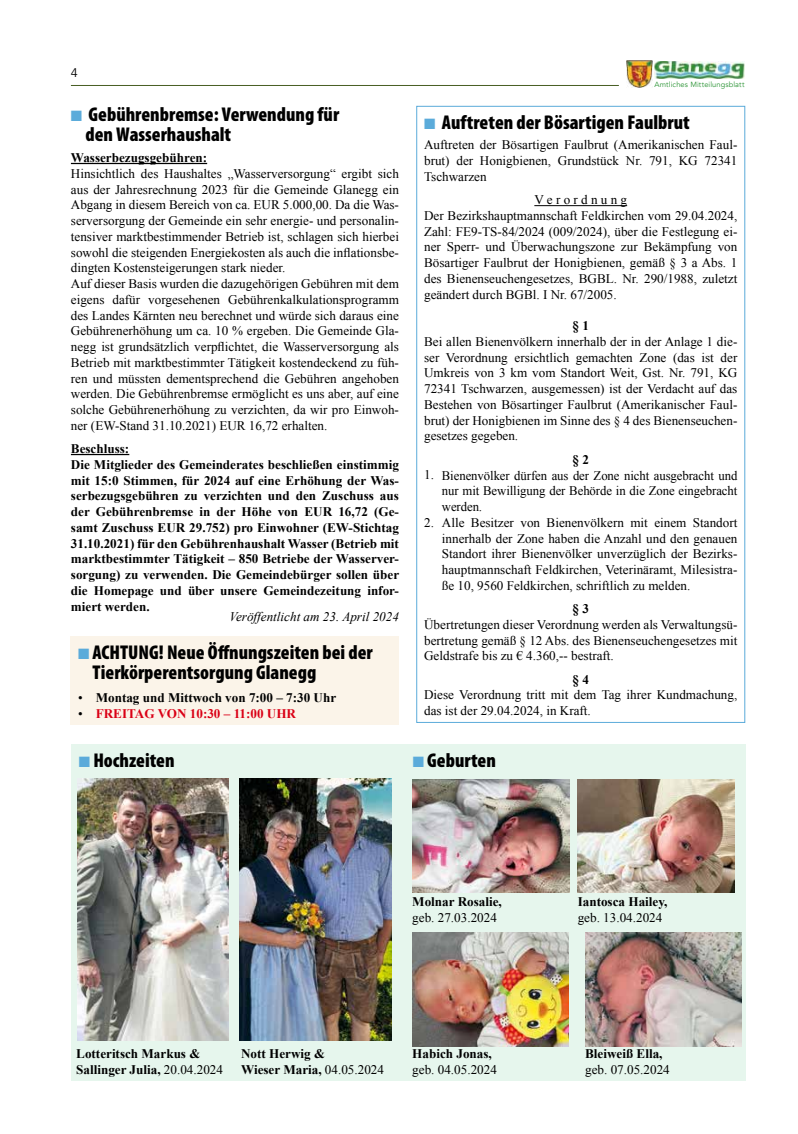
<style>
.page{position:relative;width:798px;height:1134px;background:#fff}
.page>*{position:absolute;margin:0;border:0;box-sizing:border-box;transform-origin:0 0}
.t1{font:900 condensed 20px/20px "Myriad Pro";color:#000}
.t2{font:13.12px/15.8px "Times New Roman";color:#000;text-align:justify}
.t3{font:700 13.12px/15.8px "Times New Roman";color:#000}
.t4{font:italic 13.12px "Times New Roman";color:#000}
.t5{font:700 13.12px "Times New Roman";color:#da0015}
.t6{font:12.5px "Avenir";color:#000}
.t7{font:7.5px "Avenir";letter-spacing:.01em;color:#299333}
.s1{color:#5babda}
.s2{font-weight:400}
.s3{font-weight:400;color:#000}
</style>
<div class="page">
<hr style="left:71px;top:85px;width:547px;height:1px;background:#485e23">
<img style="left:626px;top:61px;width:26px;height:26px">
<img style="left:654px;top:61px;width:90px;height:18px">
<div style="left:71px;top:637px;width:328px;height:88px;background:#fbf4e9"></div>
<hr style="left:71px;top:163px;width:136px;height:1px;background:#000">
<hr style="left:71px;top:454px;width:58px;height:1px;background:#000">
<hr style="left:534px;top:205px;width:93px;height:1px;background:#000">
<div style="left:71px;top:744px;width:673px;height:337px;background:#e6f6ed"></div>
<img style="left:77px;top:778px;width:152px;height:262px">
<img style="left:240px;top:778px;width:152px;height:262px">
<img style="left:585px;top:932px;width:156px;height:114px">
<img style="left:412px;top:932px;width:156px;height:114px">
<img style="left:412px;top:779px;width:157px;height:114px">
<img style="left:577px;top:779px;width:157px;height:114px">
<p class="t6" style="left:71px;top:65px;width:8px">4</p>
<h1 class="t1" style="left:85px;top:104px;width:255px;text-indent:-14px"><span class="s1">■</span> Gebührenbremse: Verwendung für den Wasserhaushalt</h1>
<p class="t3" style="left:71px;top:149px;width:138px">Wasserbezugsgebühren:</p>
<p class="t2" style="left:71px;top:165px;width:329px;text-align:left">Hinsichtlich des Haushaltes „Wasserversorgung“ ergibt sich aus der Jahresrechnung 2023 für die Gemeinde Glanegg ein Abgang in diesem Bereich von ca. EUR 5.000,00. Da die Was&shy;serversorgung der Gemeinde ein sehr energie- und personalin&shy;tensiver marktbestimmender Betrieb ist, schlagen sich hierbei sowohl die steigenden Energiekosten als auch die inflationsbe&shy;dingten Kostensteigerungen stark nieder.<br>Auf dieser Basis wurden die dazugehörigen Gebühren mit dem eigens dafür vorgesehenen Gebührenkalkulationsprogramm des Landes Kärnten neu berechnet und würde sich daraus eine Gebührenerhöhung um ca. 10 % ergeben. Die Gemeinde Gla&shy;negg ist grundsätzlich verpflichtet, die Wasserversorgung als Betrieb mit marktbestimmter Tätigkeit kostendeckend zu füh&shy;ren und müssten dementsprechend die Gebühren angehoben werden. Die Gebührenbremse ermöglicht es uns aber, auf eine solche Gebührenerhöhung zu verzichten, da wir pro Einwoh&shy;ner (EW-Stand 31.10.2021) EUR 16,72 erhalten.</p>
<p class="t3" style="left:71px;top:440px;width:329px">Beschluss:<br>Die Mitglieder des Gemeinderates beschließen einstimmig mit 15:0 Stimmen, für 2024 auf eine Erhöhung der Was&shy;serbezugsgebühren zu verzichten und den Zuschuss aus der Gebührenbremse in der Höhe von EUR 16,72 (Ge&shy;samt Zuschuss EUR 29.752) pro Einwohner (EW-Stichtag 31.10.2021) für den Gebührenhaushalt Wasser (Betrieb mit marktbestimmter Tätigkeit – 850 Betriebe der Wasserver&shy;sorgung) zu verwenden. Die Gemeindebürger sollen über die Homepage und über unsere Gemeindezeitung infor&shy;miert werden.</p>
<p class="t4" style="left:229px;top:608px;width:171px">Veröffentlicht am 23. April 2024</p>
<h1 class="t1" style="left:92px;top:641px;width:281px;text-indent:-14px"><span class="s1">■</span> ACHTUNG! Neue Öffnungszeiten bei der<br>Tierkörperentsorgung Glanegg</h1>
<p class="t3" style="left:78px;top:689px;width:259px"><span class="s2">•</span> Montag und Mittwoch von 7:00 – 7:30 Uhr</p>
<p class="t5" style="left:78px;top:704px;width:219px"><span class="s3">•</span> FREITAG VON 10:30 – 11:00 UHR</p>
<h1 class="t1" style="left:79px;top:750px;width:97px"><span class="s1">■</span> Hochzeiten</h1>
<p class="t7" style="left:654px;top:80px;width:91px">Amtliches Mitteilungsblatt</p>
<h1 class="t1" style="left:424px;top:111px;width:267px"><span class="s1">■</span> Auftreten der Bösartigen Faulbrut</h1>
<p class="t2" style="left:424px;top:137px;width:314px">Auftreten der Bösartigen Faulbrut (Amerikanischen Faul&shy;brut) der Honigbienen, Grundstück Nr. 791, KG 72341<br>Tschwarzen</p>
<p class="t2" style="left:424px;top:192px;width:314px;text-align:left;text-indent:110px">V e r o r d n u n g<br>Der Bezirkshauptmannschaft Feldkirchen vom 29.04.2024, Zahl: FE9-TS-84/2024 (009/2024), über die Festlegung ei&shy;ner Sperr- und Überwachungszone zur Bekämpfung von Bösartiger Faulbrut der Honigbienen, gemäß § 3 a Abs. 1 des Bienenseuchengesetzes, BGBL. Nr. 290/1988, zuletzt geändert durch BGBl. I Nr. 67/2005.</p>
<p class="t3" style="left:572px;top:318px;width:18px">§ 1</p>
<p class="t2" style="left:424px;top:333px;width:314px">Bei allen Bienenvölkern innerhalb der in der Anlage 1 die&shy;ser Verordnung ersichtlich gemachten Zone (das ist der Umkreis von 3 km vom Standort Weit, Gst. Nr. 791, KG 72341 Tschwarzen, ausgemessen) ist der Verdacht auf das Bestehen von Bösartinger Faulbrut (Amerikanischer Faul&shy;brut) der Honigbienen im Sinne des § 4 des Bienenseuchen&shy;gesetzes gegeben.</p>
<p class="t3" style="left:572px;top:451px;width:18px">§ 2</p>
<p class="t2" style="left:441px;top:467px;width:297px;text-indent:-18px">1. Bienenvölker dürfen aus der Zone nicht ausgebracht und nur mit Bewilligung der Behörde in die Zone eingebracht werden.</p>
<p class="t2" style="left:441px;top:514px;width:297px;text-indent:-18px">2. Alle Besitzer von Bienenvölkern mit einem Standort innerhalb der Zone haben die Anzahl und den genauen Standort ihrer Bienenvölker unverzüglich der Bezirks&shy;hauptmannschaft Feldkirchen, Veterinäramt, Milesistra&shy;ße 10, 9560 Feldkirchen, schriftlich zu melden.</p>
<p class="t3" style="left:572px;top:600px;width:18px">§ 3</p>
<p class="t2" style="left:424px;top:616px;width:314px">Übertretungen dieser Verordnung werden als Verwaltungsü&shy;bertretung gemäß § 12 Abs. des Bienenseuchengesetzes mit Geldstrafe bis zu € 4.360,-- bestraft.</p>
<p class="t3" style="left:572px;top:671px;width:18px">§ 4</p>
<p class="t2" style="left:424px;top:687px;width:314px">Diese Verordnung tritt mit dem Tag ihrer Kundmachung, das ist der 29.04.2024, in Kraft.</p>
<h1 class="t1" style="left:412px;top:750px;width:84px"><span class="s1">■</span> Geburten</h1>
<p class="t3" style="left:412px;top:894px;width:91px">Molnar Rosalie,</p>
<p class="t2" style="left:412px;top:909px;width:86px">geb. 27.03.2024</p>
<p class="t3" style="left:76px;top:1045px;width:148px">Lotteritsch Markus &amp;<br>Sallinger Julia, <span class="s2">20.04.2024</span></p>
<p class="t3" style="left:241px;top:1045px;width:144px">Nott Herwig &amp;<br>Wieser Maria, <span class="s2">04.05.2024</span></p>
<p class="t3" style="left:412px;top:1045px;width:81px">Habich Jonas,</p>
<p class="t2" style="left:412px;top:1061px;width:86px">geb. 04.05.2024</p>
<p class="t3" style="left:577px;top:894px;width:91px">Iantosca Hailey,</p>
<p class="t2" style="left:577px;top:909px;width:86px">geb. 13.04.2024</p>
<p class="t3" style="left:585px;top:1045px;width:79px">Bleiweiß Ella,</p>
<p class="t2" style="left:585px;top:1061px;width:86px">geb. 07.05.2024</p>
</div>
